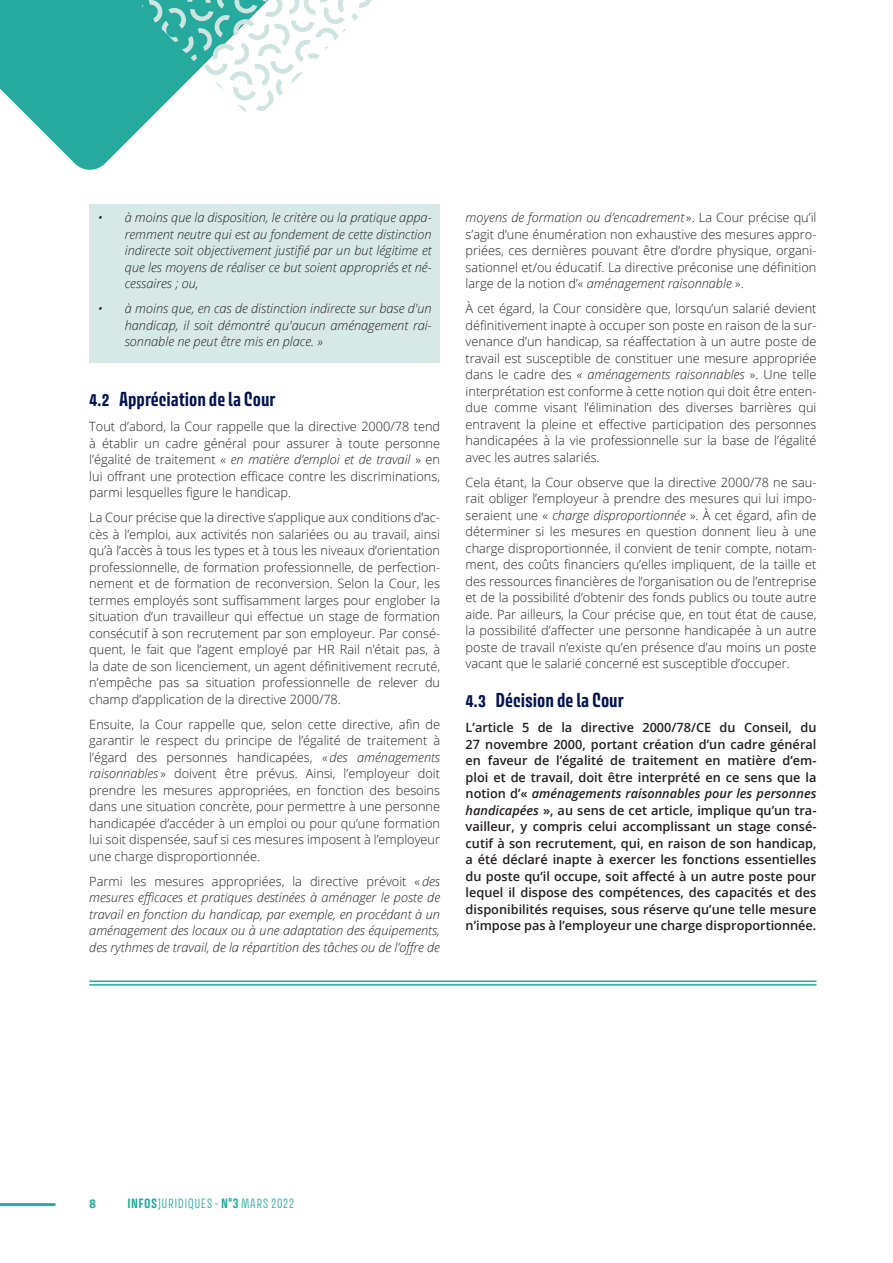
<style>
.page{position:relative;width:893px;height:1263px;background:#fff}
.page>*{position:absolute;margin:0;border:0;box-sizing:border-box;transform-origin:0 0}
.t1{font:700 18px "Avory I Latn";color:#001352}
.Texte_courant{font:300 12.75px/16.5px "Open Sans";color:#231f20;text-align:justify}
.Texte_courant-2{font:600 12.75px/16.5px "Open Sans";color:#231f20;text-align:justify}
.Texte_courant-3{font:italic 300 12.75px/16.5px "Open Sans";color:#231f20;text-align:justify}
.t2{font:300 12px "Avory I Latn";letter-spacing:.035em;color:#25aa9d}
.t3{font:700 12px "Open Sans";color:#25aa9d}
.s1{font-style:italic}
.s2{font-style:normal}
.s3{font-weight:700}
</style>
<div class="page">
<svg style="left:0;top:0;width:154px;height:170px;fill:#25aa9d"></svg>
<hr style="left:0;top:1203px;width:54px;height:3px;background:#25aa9d">
<svg style="left:140px;top:0;width:231px;height:115px"></svg>
<div style="left:89px;top:204px;width:351px;height:100px;background:#d6e9e6"></div>
<div style="left:89px;top:295px;width:351px;height:67px;background:#d6e9e6"></div>
<hr style="left:89px;top:980px;width:727px;height:2px;background:#25aa9d">
<hr style="left:89px;top:984px;width:727px;height:1px;background:#25aa9d">
<p class="Texte_courant-3" style="left:125px;top:209px;width:308px;text-indent:-27px">• à moins que la disposition, le critère ou la pratique appa&shy;remment neutre qui est au fondement de cette distinction indirecte soit objectivement justifié par un but légitime et que les moyens de réaliser ce but soient appropriés et né&shy;cessaires ; ou,</p>
<p class="Texte_courant-3" style="left:125px;top:300px;width:308px;text-indent:-27px">• à moins que, en cas de distinction indirecte sur base d'un handicap, il soit démontré qu'aucun aménagement rai&shy;sonnable ne peut être mis en place. »</p>
<p class="t1" style="left:89px;top:388px;width:188px">4.2 Appréciation de la Cour</p>
<p class="Texte_courant" style="left:89px;top:418px;width:352px">Tout d’abord, la Cour rappelle que la directive 2000/78 tend à établir un cadre général pour assurer à toute personne l’égalité de traitement « <span class="s1">en matière d’emploi et de travail</span> » en lui offrant une protection efficace contre les discriminations, parmi lesquelles figure le handicap.</p>
<p class="Texte_courant" style="left:89px;top:509px;width:352px">La Cour précise que la directive s’applique aux conditions d’ac&shy;cès à l’emploi, aux activités non salariées ou au travail, ainsi qu’à l’accès à tous les types et à tous les niveaux d’orientation professionnelle, de formation professionnelle, de perfection&shy;nement et de formation de reconversion. Selon la Cour, les termes employés sont suffisamment larges pour englober la situation d’un travailleur qui effectue un stage de formation consécutif à son recrutement par son employeur. Par consé&shy;quent, le fait que l’agent employé par HR Rail n’était pas, à la date de son licenciement, un agent définitivement recruté, n’empêche pas sa situation professionnelle de relever du champ d’application de la directive 2000/78.</p>
<p class="Texte_courant" style="left:89px;top:716px;width:352px">Ensuite, la Cour rappelle que, selon cette directive, afin de garantir le respect du principe de l’égalité de traitement à l’égard des personnes handicapées, « <span class="s1">des aménagements raisonnables</span> » doivent être prévus. Ainsi, l’employeur doit prendre les mesures appropriées, en fonction des besoins dans une situation concrète, pour permettre à une personne handicapée d’accéder à un emploi ou pour qu’une formation lui soit dispensée, sauf si ces mesures imposent à l’employeur une charge disproportionnée.</p>
<p class="Texte_courant-3" style="left:89px;top:872px;width:352px"><span class="s2">Parmi les mesures appropriées, la directive prévoit «</span> des mesures efficaces et pratiques destinées à aménager le poste de travail en fonction du handicap, par exemple, en procédant à un aménagement des locaux ou à une adaptation des équipements, des rythmes de travail, de la répartition des tâches ou de l’offre de</p>
<p class="Texte_courant" style="left:466px;top:209px;width:352px"><span class="s1">moyens de formation ou d’encadrement</span> ». La Cour précise qu’il s’agit d’une énumération non exhaustive des mesures appro&shy;priées, ces dernières pouvant être d’ordre physique, organi&shy;sationnel et/ou éducatif. La directive préconise une définition large de la notion d’« <span class="s1">aménagement raisonnable</span> ».</p>
<p class="Texte_courant" style="left:466px;top:300px;width:352px">À cet égard, la Cour considère que, lorsqu’un salarié devient définitivement inapte à occuper son poste en raison de la sur&shy;venance d’un handicap, sa réaffectation à un autre poste de travail est susceptible de constituer une mesure appropriée dans le cadre des « <span class="s1">aménagements raisonnables</span> ». Une telle interprétation est conforme à cette notion qui doit être enten&shy;due comme visant l’élimination des diverses barrières qui entravent la pleine et effective participation des personnes handicapées à la vie professionnelle sur la base de l’égalité avec les autres salariés.</p>
<p class="Texte_courant" style="left:466px;top:474px;width:352px">Cela étant, la Cour observe que la directive 2000/78 ne sau&shy;rait obliger l’employeur à prendre des mesures qui lui impo&shy;seraient une « <span class="s1">charge disproportionnée</span> ». À cet égard, afin de déterminer si les mesures en question donnent lieu à une charge disproportionnée, il convient de tenir compte, notam&shy;ment, des coûts financiers qu’elles impliquent, de la taille et des ressources financières de l’organisation ou de l’entreprise et de la possibilité d’obtenir des fonds publics ou toute autre aide. Par ailleurs, la Cour précise que, en tout état de cause, la possibilité d’affecter une personne handicapée à un autre poste de travail n’existe qu’en présence d’au moins un poste vacant que le salarié concerné est susceptible d’occuper.</p>
<p class="t1" style="left:466px;top:688px;width:159px">4.3 Décision de la Cour</p>
<p class="Texte_courant-2" style="left:466px;top:719px;width:352px">L’article 5 de la directive 2000/78/CE du Conseil, du 27 novembre 2000, portant création d’un cadre général en faveur de l’égalité de traitement en matière d’em&shy;ploi et de travail, doit être interprété en ce sens que la notion d’« <span class="s1">aménagements raisonnables pour les personnes handicapées</span> », au sens de cet article, implique qu’un tra&shy;vailleur, y compris celui accomplissant un stage consé&shy;cutif à son recrutement, qui, en raison de son handicap, a été déclaré inapte à exercer les fonctions essentielles du poste qu’il occupe, soit affecté à un autre poste pour lequel il dispose des compétences, des capacités et des disponibilités requises, sous réserve qu’une telle mesure n’impose pas à l’employeur une charge disproportionnée.</p>
<p class="t3" style="left:89px;top:1195px;width:8px">8</p>
<p class="t2" style="left:127px;top:1196px;width:168px"><span class="s3">INFOS</span>JURIDIQUES - <span class="s3">N°3</span> MARS 2022</p>
</div>
